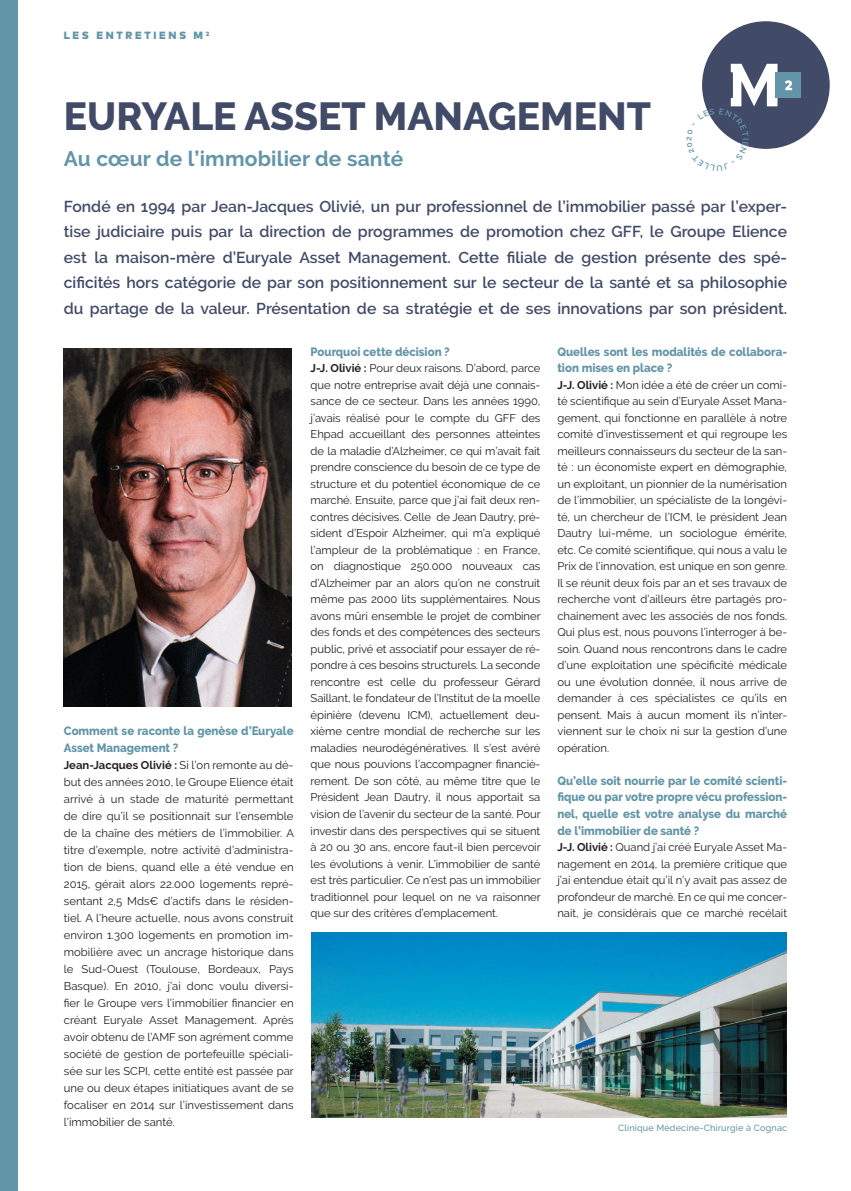
<style>
.page{position:relative;width:851px;height:1191px;background:#fff}
.page>*{position:absolute;margin:0;border:0;box-sizing:border-box;transform-origin:0 0}
.t1{font:800 39px "Raleway";color:#414a67}
.t2{font:700 21px "Raleway";letter-spacing:.01em;color:#6295a8}
.t3{font:600 15.75px/25.5px "Raleway";color:#414a67;text-align:justify}
.QUESTION{font:800 12px/16.5px "Raleway";color:#6295a8;scale:.95 1}
.Réponses{font:11.25px/16.5px "Raleway";color:#231f20;text-align:justify}
.t4{font:900 10.5px "Mark Pro";letter-spacing:.25em;color:#6295a8}
.t5{font:500 9px "Raleway";letter-spacing:.02em;color:#6295a8}
.s1{font-weight:700}
</style>
<div class="page">
<div style="left:0;top:0;width:17px;height:1191px;background:#6295a8"></div>
<div style="left:702px;top:21px;width:127px;height:128px;background:#414a67;border-radius:50%"></div>
<div style="left:775px;top:72px;width:25px;height:26px;background:#6295a8"></div>
<svg style="left:785px;top:80px;width:7px;height:10px"></svg>
<img style="left:64px;top:349px;width:227px;height:358px">
<img style="left:311px;top:932px;width:475px;height:185px">
<svg style="left:702px;top:64px;width:75px;height:85px"></svg>
<p class="t4" style="left:64px;top:27px;width:147px">LES ENTRETIENS M <sup>2</sup></p>
<p class="t1" style="left:64px;top:94px;width:588px">EURYALE ASSET MANAGEMENT</p>
<p class="t2" style="left:64px;top:147px;width:341px">Au cœur de l’immobilier de santé</p>
<p class="t3" style="left:64px;top:193px;width:724px">Fondé en 1994 par Jean-Jacques Olivié, un pur professionnel de l’immobilier passé par l’exper&shy;tise judiciaire puis par la direction de programmes de promotion chez GFF, le Groupe Elience est la maison-mère d’Euryale Asset Management. Cette filiale de gestion présente des spé&shy;cificités hors catégorie de par son positionnement sur le secteur de la santé et sa philosophie du partage de la valeur. Présentation de sa stratégie et de ses innovations par son président.</p>
<p class="QUESTION" style="left:64px;top:723px;width:243px;line-height:17px">Comment se raconte la genèse d’Euryale<br>Asset Management ?</p>
<p class="Réponses" style="left:64px;top:757px;width:231px;line-height:17px"><span class="s1">Jean-Jacques Olivié :</span> Si l’on remonte au dé&shy;but des années 2010, le Groupe Elience était arrivé à un stade de maturité permettant de dire qu’il se positionnait sur l’ensemble de la chaîne des métiers de l’immobilier. A titre d’exemple, notre activité d’administra&shy;tion de biens, quand elle a été vendue en 2015, gérait alors 22.000 logements repré&shy;sentant 2,5 Mds€ d’actifs dans le résiden&shy;tiel. A l’heure actuelle, nous avons construit environ 1.300 logements en promotion im&shy;mobilière avec un ancrage historique dans le Sud-Ouest (Toulouse, Bordeaux, Pays Basque). En 2010, j’ai donc voulu diversi&shy;fier le Groupe vers l’immobilier financier en créant Euryale Asset Management. Après avoir obtenu de l’AMF son agrément comme société de gestion de portefeuille spéciali&shy;sée sur les SCPI, cette entité est passée par une ou deux étapes initiatiques avant de se focaliser en 2014 sur l’investissement dans l’immobilier de santé.</p>
<p class="QUESTION" style="left:310px;top:343px;width:148px">Pourquoi cette décision ?</p>
<p class="Réponses" style="left:310px;top:360px;width:231px"><span class="s1">J-J. Olivié :</span> Pour deux raisons. D’abord, parce que notre entreprise avait déjà une connais&shy;sance de ce secteur. Dans les années 1990, j’avais réalisé pour le compte du GFF des Ehpad accueillant des personnes atteintes de la maladie d’Alzheimer, ce qui m’avait fait prendre conscience du besoin de ce type de structure et du potentiel économique de ce marché. Ensuite, parce que j’ai fait deux ren&shy;contres décisives. Celle de Jean Dautry, pré&shy;sident d’Espoir Alzheimer, qui m’a expliqué l’ampleur de la problématique : en France, on diagnostique 250.000 nouveaux cas d’Alzheimer par an alors qu’on ne construit même pas 2000 lits supplémentaires. Nous avons mûri ensemble le projet de combiner des fonds et des compétences des secteurs public, privé et associatif pour essayer de ré&shy;pondre à ces besoins structurels. La seconde rencontre est celle du professeur Gérard Saillant, le fondateur de l’Institut de la moelle épinière (devenu ICM), actuellement deu&shy;xième centre mondial de recherche sur les maladies neurodégénératives. Il s’est avéré que nous pouvions l’accompagner financiè&shy;rement. De son côté, au même titre que le Président Jean Dautry, il nous apportait sa vision de l’avenir du secteur de la santé. Pour investir dans des perspectives qui se situent à 20 ou 30 ans, encore faut-il bien percevoir les évolutions à venir. L’immobilier de santé est très particulier. Ce n’est pas un immobilier traditionnel pour lequel on ne va raisonner que sur des critères d’emplacement.</p>
<p class="QUESTION" style="left:557px;top:343px;width:243px">Quelles sont les modalités de collabora&shy;tion mises en place ?</p>
<p class="Réponses" style="left:557px;top:376px;width:231px"><span class="s1">J-J. Olivié :</span> Mon idée a été de créer un comi&shy;té scientifique au sein d’Euryale Asset Mana&shy;gement, qui fonctionne en parallèle à notre comité d’investissement et qui regroupe les meilleurs connaisseurs du secteur de la san&shy;té : un économiste expert en démographie, un exploitant, un pionnier de la numérisation de l’immobilier, un spécialiste de la longévi&shy;té, un chercheur de l’ICM, le président Jean Dautry lui-même, un sociologue émérite, etc. Ce comité scientifique, qui nous a valu le Prix de l’innovation, est unique en son genre.<br>Il se réunit deux fois par an et ses travaux de recherche vont d’ailleurs être partagés pro&shy;chainement avec les associés de nos fonds.<br>Qui plus est, nous pouvons l’interroger à be&shy;soin. Quand nous rencontrons dans le cadre d’une exploitation une spécificité médicale ou une évolution donnée, il nous arrive de demander à ces spécialistes ce qu’ils en pensent. Mais à aucun moment ils n’inter&shy;viennent sur le choix ni sur la gestion d’une opération.</p>
<p class="QUESTION" style="left:557px;top:772px;width:243px;text-align:justify">Qu’elle soit nourrie par le comité scienti&shy;fique ou par votre propre vécu profession&shy;nel, quelle est votre analyse du marché de l’immobilier de santé ?</p>
<p class="Réponses" style="left:557px;top:838px;width:231px"><span class="s1">J-J. Olivié :</span> Quand j’ai créé Euryale Asset Ma&shy;nagement en 2014, la première critique que j’ai entendue était qu’il n’y avait pas assez de profondeur de marché. En ce qui me concer&shy;nait, je considérais que ce marché recélait</p>
<p class="t5" style="left:618px;top:1122px;width:171px">Clinique Médecine-Chirurgie à Cognac</p>
</div>
